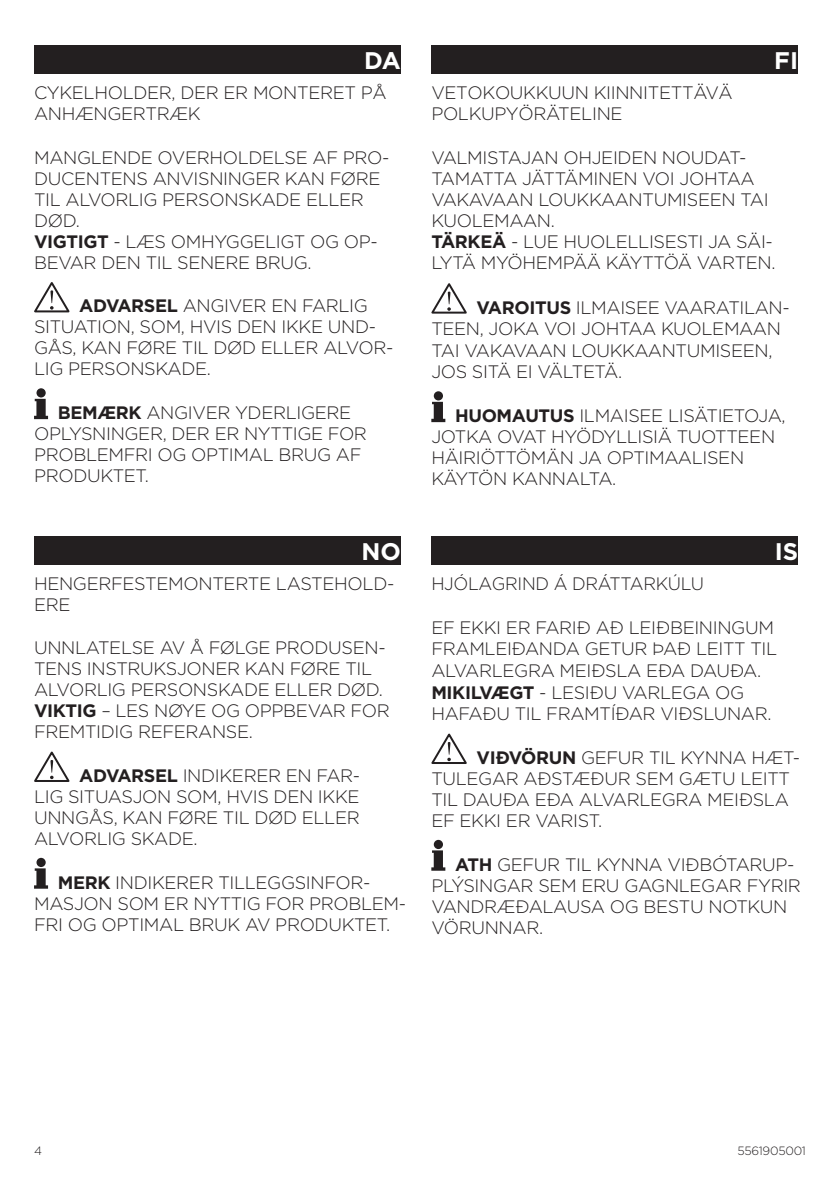
<style>
.page{position:relative;width:840px;height:1191px;background:#fff}
.page>*{position:absolute;margin:0;border:0;box-sizing:border-box;transform-origin:0 0}
.t1{font:700 24px "Gotham";color:#fff}
.Safety_Text_all_CAPS{font:300 18px/21px "Gotham";letter-spacing:-.02em;color:#231f20}
.Heading_5_mm{font:300 18px/21px "Gotham";letter-spacing:-.02em;color:#231f20}
.Heading_5_mm_copy{font:300 18px/21.2px "Gotham";letter-spacing:-.02em;color:#231f20}
.Heading_5_mm-2{font:300 18px/21px "Thule";letter-spacing:-.02em;color:#231f20}
.t2{font:300 12px "Thule";letter-spacing:-.02em;color:#231f20}
.s1{font-weight:700}
</style>
<div class="page">
<div style="left:34px;top:45px;width:366px;height:29px;background:#231f20"></div>
<svg style="left:34px;top:282px;width:36px;height:31px"></svg>
<svg style="left:34px;top:399px;width:14px;height:20px"></svg>
<div style="left:36px;top:388px;width:10px;height:9px;background:#231f20;border-radius:50%"></div>
<div style="left:34px;top:536px;width:366px;height:29px;background:#231f20"></div>
<svg style="left:34px;top:751px;width:36px;height:31px"></svg>
<svg style="left:34px;top:868px;width:14px;height:20px"></svg>
<div style="left:36px;top:858px;width:10px;height:9px;background:#231f20;border-radius:50%"></div>
<div style="left:431px;top:45px;width:366px;height:29px;background:#231f20"></div>
<svg style="left:431px;top:283px;width:36px;height:31px"></svg>
<svg style="left:431px;top:402px;width:14px;height:20px"></svg>
<div style="left:433px;top:391px;width:10px;height:9px;background:#231f20;border-radius:50%"></div>
<div style="left:431px;top:536px;width:366px;height:29px;background:#231f20"></div>
<svg style="left:431px;top:733px;width:36px;height:31px"></svg>
<svg style="left:431px;top:850px;width:14px;height:20px"></svg>
<div style="left:433px;top:840px;width:10px;height:9px;background:#231f20;border-radius:50%"></div>
<p class="t1" style="left:364px;top:45px;width:38px">DA</p>
<p class="Heading_5_mm-2" style="left:34px;top:82px;width:354px">CYKELHOLDER, DER ER MONTERET PÅ<br>ANHÆNGERTRÆK</p>
<p class="Heading_5_mm" style="left:34px;top:146px;width:357px">MANGLENDE OVERHOLDELSE AF PRO-<br>DUCENTENS ANVISNINGER KAN FØRE<br>TIL ALVORLIG PERSONSKADE ELLER<br>DØD.<br><span class="s1">VIGTIGT</span> - LÆS OMHYGGELIGT OG OP-<br>BEVAR DEN TIL SENERE BRUG.</p>
<p class="Safety_Text_all_CAPS" style="left:34px;top:295px;width:360px;text-indent:45px"><span class="s1">ADVARSEL</span> ANGIVER EN FARLIG<br>SITUATION, SOM, HVIS DEN IKKE UND-<br>GÅS, KAN FØRE TIL DØD ELLER ALVOR-<br>LIG PERSONSKADE.</p>
<p class="Safety_Text_all_CAPS" style="left:34px;top:402px;width:334px;text-indent:24px"><span class="s1">BEMÆRK</span> ANGIVER YDERLIGERE<br>OPLYSNINGER, DER ER NYTTIGE FOR<br>PROBLEMFRI OG OPTIMAL BRUG AF<br>PRODUKTET.</p>
<p class="t1" style="left:361px;top:535px;width:41px">NO</p>
<p class="Heading_5_mm-2" style="left:34px;top:572px;width:361px">HENGERFESTEMONTERTE LASTEHOLD-<br>ERE</p>
<p class="Heading_5_mm" style="left:34px;top:637px;width:357px">UNNLATELSE AV Å FØLGE PRODUSEN-<br>TENS INSTRUKSJONER KAN FØRE TIL<br>ALVORLIG PERSONSKADE ELLER DØD.<br><span class="s1">VIKTIG</span> – LES NØYE OG OPPBEVAR FOR<br>FREMTIDIG REFERANSE.</p>
<p class="Safety_Text_all_CAPS" style="left:34px;top:764px;width:327px;text-align:justify;text-indent:45px"><span class="s1">ADVARSEL</span> INDIKERER EN FAR-LIG SITUASJON SOM, HVIS DEN IKKE UNNGÅS, KAN FØRE TIL DØD ELLER ALVORLIG SKADE.</p>
<p class="Safety_Text_all_CAPS" style="left:34px;top:871px;width:373px;text-indent:24px"><span class="s1">MERK</span> INDIKERER TILLEGGSINFOR-<br>MASJON SOM ER NYTTIG FOR PROBLEM-<br>FRI OG OPTIMAL BRUK AV PRODUKTET.</p>
<p class="t1" style="left:773px;top:45px;width:25px">FI</p>
<p class="Heading_5_mm-2" style="left:431px;top:82px;width:303px">VETOKOUKKUUN KIINNITETTÄVÄ<br>POLKUPYÖRÄTELINE</p>
<p class="Heading_5_mm_copy" style="left:431px;top:146px;width:345px">VALMISTAJAN OHJEIDEN NOUDAT-<br>TAMATTA JÄTTÄMINEN VOI JOHTAA<br>VAKAVAAN LOUKKAANTUMISEEN TAI<br>KUOLEMAAN.<br><span class="s1">TÄRKEÄ</span> - LUE HUOLELLISESTI JA SÄI-<br>LYTÄ MYÖHEMPÄÄ KÄYTTÖÄ VARTEN.</p>
<p class="Safety_Text_all_CAPS" style="left:431px;top:296px;width:360px;line-height:21.6px;text-indent:45px"><span class="s1">VAROITUS</span> ILMAISEE VAARATILAN-<br>TEEN, JOKA VOI JOHTAA KUOLEMAAN<br>TAI VAKAVAAN LOUKKAANTUMISEEN,<br>JOS SITÄ EI VÄLTETÄ.</p>
<p class="Safety_Text_all_CAPS" style="left:431px;top:405px;width:355px;text-indent:24px"><span class="s1">HUOMAUTUS</span> ILMAISEE LISÄTIETOJA,<br>JOTKA OVAT HYÖDYLLISIÄ TUOTTEEN<br>HÄIRIÖTTÖMÄN JA OPTIMAALISEN<br>KÄYTÖN KANNALTA.</p>
<p class="t1" style="left:774px;top:535px;width:25px">IS</p>
<p class="Heading_5_mm-2" style="left:431px;top:572px;width:274px">HJÓLAGRIND Á DRÁTTARKÚLU</p>
<p class="Safety_Text_all_CAPS" style="left:431px;top:616px;width:347px;line-height:21.6px">EF EKKI ER FARIÐ AÐ LEIÐBEININGUM<br>FRAMLEIÐANDA GETUR ÞAÐ LEITT TIL<br>ALVARLEGRA MEIÐSLA EÐA DAUÐA.<br><span class="s1">MIKILVÆGT</span> - LESIÐU VARLEGA OG<br>HAFAÐU TIL FRAMTÍÐAR VIÐSLUNAR.</p>
<p class="Safety_Text_all_CAPS" style="left:431px;top:746px;width:370px;text-indent:45px"><span class="s1">VIÐVÖRUN</span> GEFUR TIL KYNNA HÆT-<br>TULEGAR AÐSTÆÐUR SEM GÆTU LEITT<br>TIL DAUÐA EÐA ALVARLEGRA MEIÐSLA<br>EF EKKI ER VARIST.</p>
<p class="Safety_Text_all_CAPS" style="left:431px;top:853px;width:371px;text-indent:24px"><span class="s1">ATH</span> GEFUR TIL KYNNA VIÐBÓTARUP-<br>PLÝSINGAR SEM ERU GAGNLEGAR FYRIR<br>VANDRÆÐALAUSA OG BESTU NOTKUN<br>VÖRUNNAR.</p>
<p class="t2" style="left:34px;top:1143px;width:9px">4</p>
<p class="t2" style="left:737px;top:1143px;width:70px">5561905001</p>
</div>
